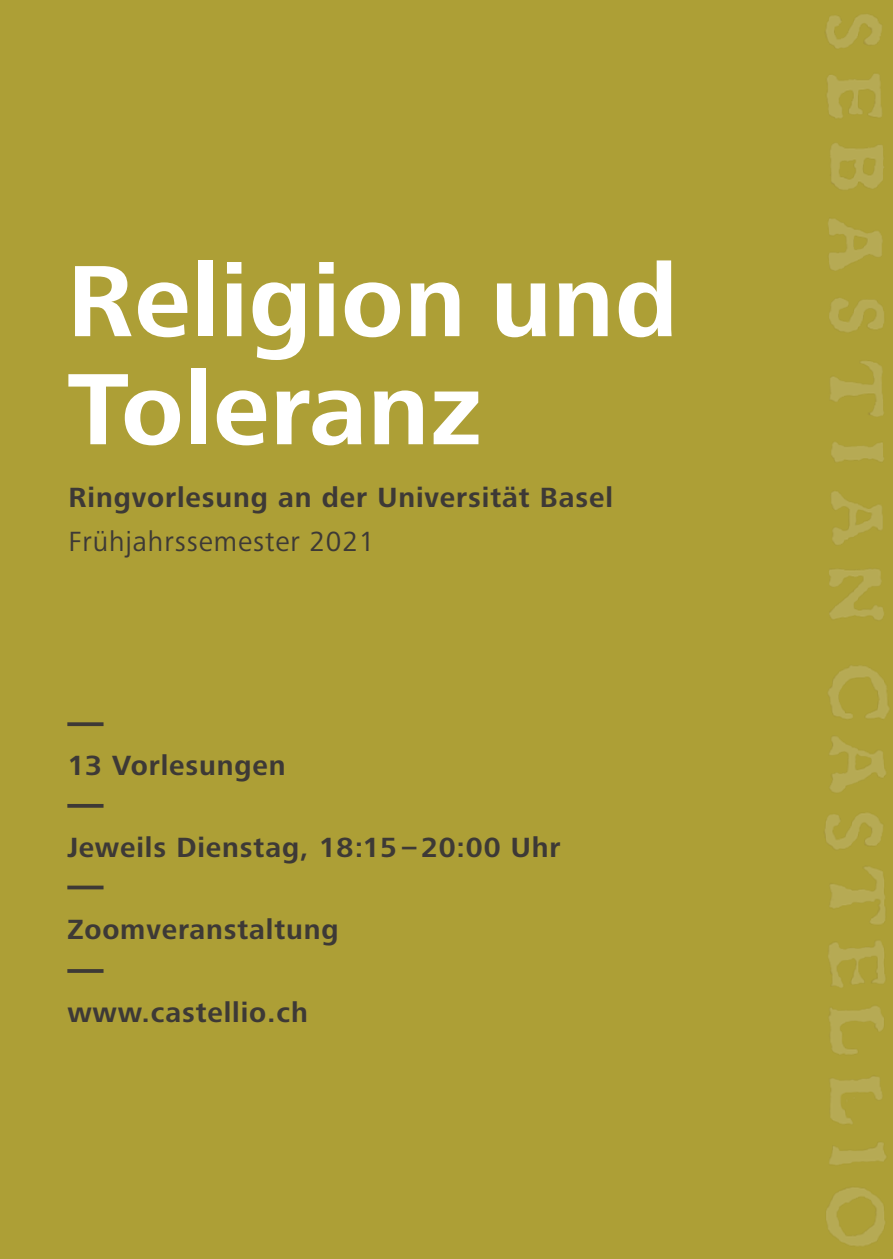
<style>
.page{position:relative;width:893px;height:1259px;background:#ad9f36}
.page>*{position:absolute;margin:0;border:0;box-sizing:border-box;transform-origin:0 0}
.t1{font:700 105px/108px "Frutiger Next Pro";letter-spacing:.01em;color:#fff}
.t2{font:700 28.8px "Frutiger Next Pro";letter-spacing:.03em;color:#3d3936}
.t3{font:28.8px "Frutiger Next Pro";letter-spacing:.03em;color:#3d3936}
</style>
<div class="page">
<img style="left:826px;top:14px;width:58px;height:606px">
<img style="left:828px;top:940px;width:58px;height:184px">
<img style="left:829px;top:866px;width:57px;height:59px">
<img style="left:825px;top:813px;width:58px;height:37px">
<img style="left:829px;top:1142px;width:57px;height:23px">
<img style="left:826px;top:1187px;width:59px;height:59px">
<img style="left:828px;top:665px;width:62px;height:54px">
<img style="left:829px;top:736px;width:57px;height:57px">
<hr style="left:67px;top:804px;width:37px;height:3px;background:#3d3936">
<svg style="left:67px;top:722px;width:37px;height:4px"></svg>
<svg style="left:67px;top:885px;width:37px;height:4px"></svg>
<hr style="left:67px;top:969px;width:37px;height:4px;background:#474236">
<h1 class="t1" style="left:67px;top:247px;width:612px">Religion und<br>Toleranz</h1>
<p class="t2" style="left:69px;top:481px;width:546px">Ringvorlesung an der Universität Basel</p>
<p class="t3" style="left:69px;top:525px;width:307px">Frühjahrssemester 2021</p>
<p class="t2" style="left:67px;top:749px;width:220px">13 Vorlesungen</p>
<p class="t2" style="left:67px;top:831px;width:495px">Jeweils Dienstag, 18:15 – 20:00 Uhr</p>
<p class="t2" style="left:67px;top:912px;width:273px">Zoomveranstaltung</p>
<p class="t2" style="left:67px;top:996px;width:242px">www.castellio.ch</p>
</div>
